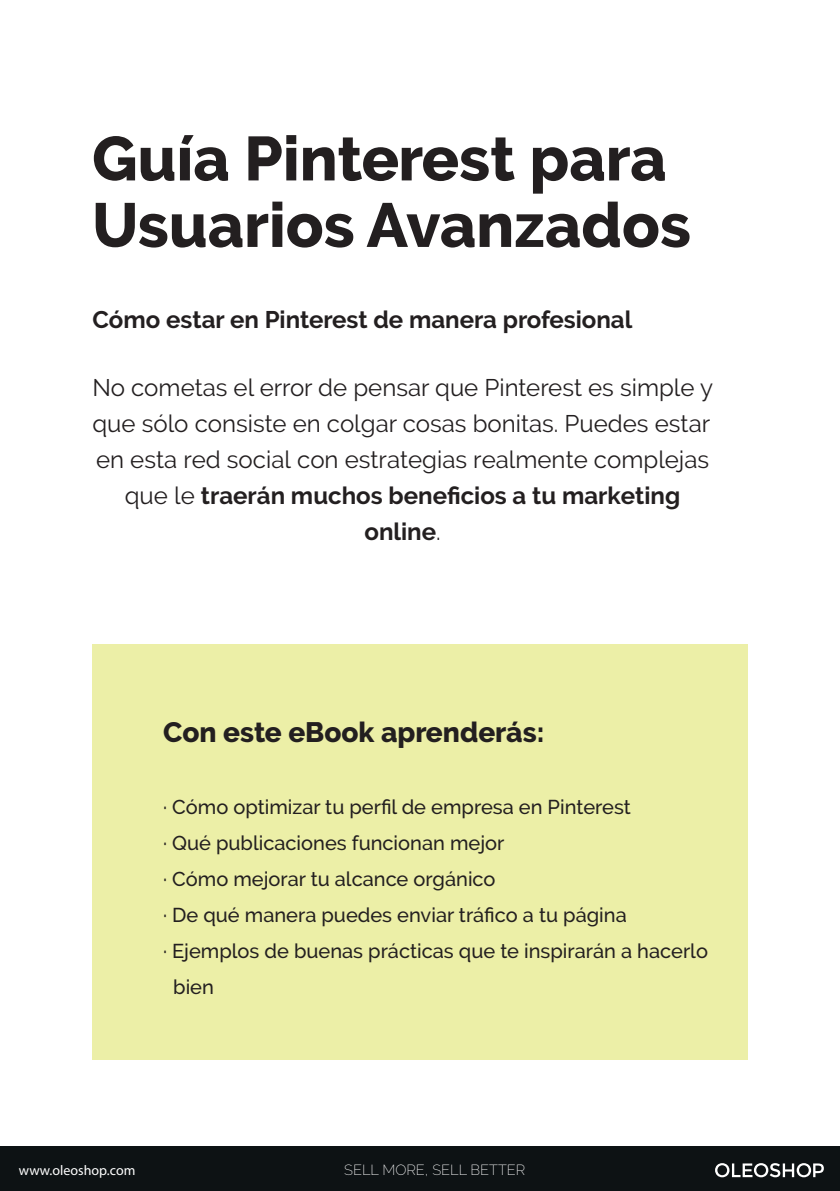
<style>
.page{position:relative;width:840px;height:1191px;background:#fff}
.page>*{position:absolute;margin:0;border:0;box-sizing:border-box;transform-origin:0 0}
.t1{font:800 62px/66.4px "Raleway";color:#231f20}
.t2{font:800 28px "Raleway";color:#231f20}
.t3{font:24px/36px "Raleway";color:#231f20;text-align:center}
.t4{font:700 24px "Raleway";color:#231f20}
.t5{font:500 20px "Raleway";color:#231f20}
.t6{font:200 14.6px "Raleway";color:#fff}
.t7{font:14px "Myriad Pro";color:#fff}
.s1{font-weight:700}
</style>
<div class="page">
<div style="left:92px;top:644px;width:655px;height:415px;background:#ecefa7"></div>
<div style="left:0;top:1146px;width:839px;height:45px;background:#0d1214"></div>
<svg style="left:715px;top:1163px;width:108px;height:14px"></svg>
<h1 class="t1" style="left:92px;top:126px;width:600px">Guía Pinterest para<br>Usuarios Avanzados</h1>
<p class="t4" style="left:92px;top:306px;width:541px">Cómo estar en Pinterest de manera profesional</p>
<p class="t3" style="left:92px;top:369px;width:621px">No cometas el error de pensar que Pinterest es simple y que sólo consiste en colgar cosas bonitas. Puedes estar en esta red social con estrategias realmente complejas que le <span class="s1">traerán muchos beneficios a tu marketing online</span>.</p>
<h2 class="t2" style="left:163px;top:716px;width:382px">Con este eBook aprenderás:</h2>
<p class="t5" style="left:163px;top:795px;width:469px">· Cómo optimizar tu perfil de empresa en Pinterest</p>
<p class="t5" style="left:163px;top:831px;width:342px">· Qué publicaciones funcionan mejor</p>
<p class="t5" style="left:163px;top:867px;width:334px">· Cómo mejorar tu alcance orgánico</p>
<p class="t5" style="left:163px;top:903px;width:465px">· De qué manera puedes enviar tráfico a tu página</p>
<p class="t5" style="left:163px;top:939px;width:546px">· Ejemplos de buenas prácticas que te inspirarán a hacerlo</p>
<p class="t5" style="left:173px;top:975px;width:42px">bien</p>
<p class="t7" style="left:19px;top:1161px;width:118px">www.oleoshop.com</p>
<p class="t6" style="left:344px;top:1161px;width:182px">SELL MORE, SELL BETTER</p>
</div>
